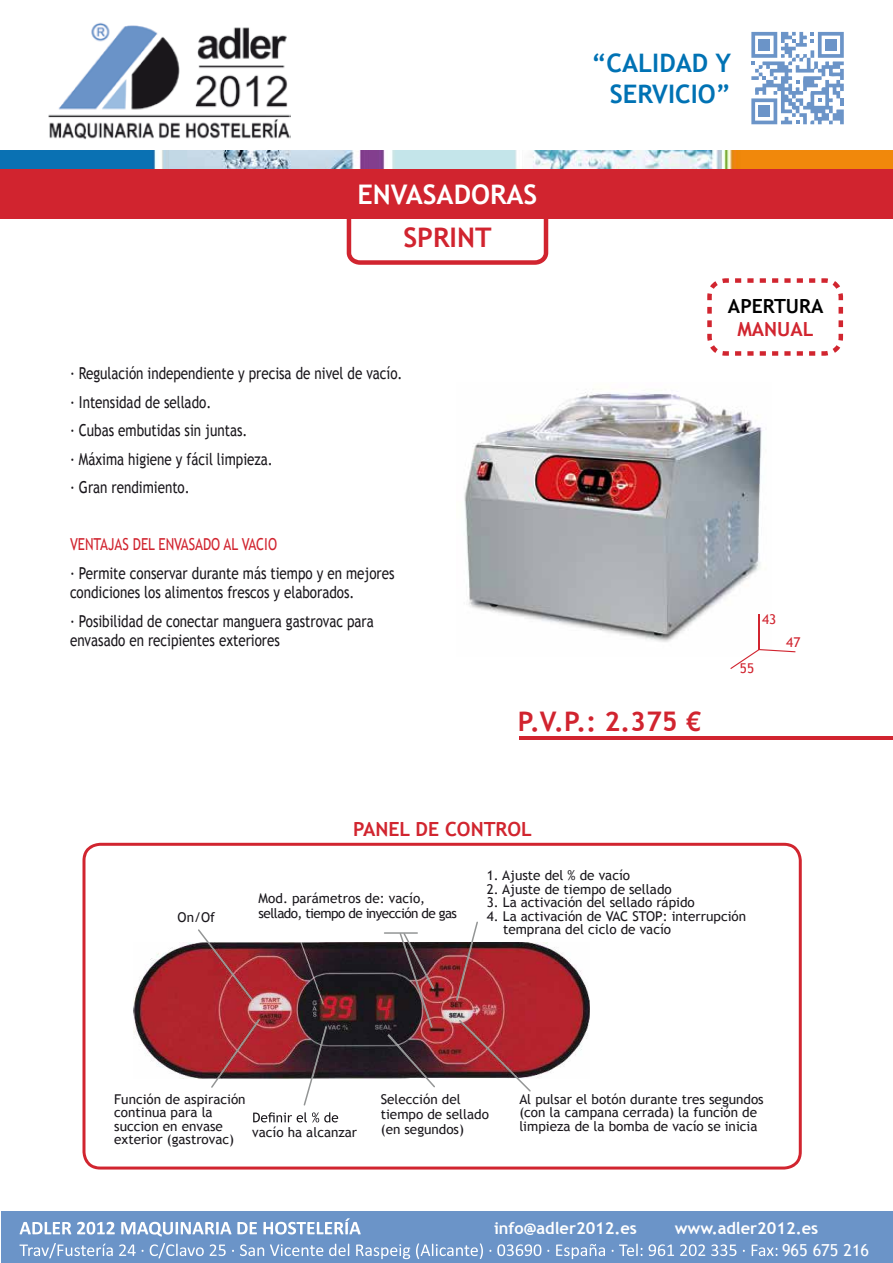
<style>
.page{position:relative;width:893px;height:1263px;background:#fff}
.page>*{position:absolute;margin:0;border:0;box-sizing:border-box;transform-origin:0 0}
.t1{font:700 27px "Trebuchet MS";color:#d1242f}
.t2{font:700 27px "Trebuchet MS";color:#fff}
.t3{font:700 25.5px/30.6px "Trebuchet MS";color:#0072b4;text-align:right}
.t4{font:700 19.5px "Trebuchet MS";color:#d1252f}
.t5{font:700 19.5px "Trebuchet MS";color:#000}
.t6{font:16.5px/28.5px "Trebuchet MS";color:#1a171c;scale:.81 1}
.t7{font:700 16.5px "Trebuchet MS";color:#fff}
.t8{font:16.5px "Trebuchet MS";color:#d1242f;scale:.81 1}
.t9{font:16.5px "Trebuchet MS";color:#fff}
.t10{font:13.5px/13.5px "Trebuchet MS";color:#1a171c}
.t11{font:13.5px "Trebuchet MS";letter-spacing:-.04em;color:#1a171c}
.t12{font:13.5px "Trebuchet MS";color:#d1242f}
</style>
<div class="page">
<img style="left:464px;top:392px;width:298px;height:250px">
<svg style="left:347px;top:218px;width:201px;height:47px"></svg>
<div style="left:0;top:169px;width:893px;height:49px;background:#d1242f"></div>
<img style="left:1px;top:151px;width:892px;height:18px">
<div style="left:1px;top:1212px;width:892px;height:51px;background:#6b94c8"></div>
<svg style="left:20px;top:1222px;width:51px;height:12px"></svg>
<svg style="left:77px;top:1222px;width:38px;height:12px"></svg>
<svg style="left:121px;top:1222px;width:110px;height:14px"></svg>
<svg style="left:237px;top:1222px;width:20px;height:12px"></svg>
<svg style="left:263px;top:1218px;width:98px;height:16px"></svg>
<svg style="left:19px;top:1243px;width:94px;height:15px"></svg>
<svg style="left:119px;top:1244px;width:17px;height:12px"></svg>
<svg style="left:150px;top:1243px;width:54px;height:15px"></svg>
<svg style="left:210px;top:1244px;width:16px;height:12px"></svg>
<svg style="left:240px;top:1244px;width:24px;height:12px"></svg>
<svg style="left:270px;top:1244px;width:53px;height:12px"></svg>
<svg style="left:329px;top:1244px;width:20px;height:12px"></svg>
<svg style="left:356px;top:1244px;width:54px;height:15px"></svg>
<svg style="left:416px;top:1243px;width:67px;height:16px"></svg>
<svg style="left:497px;top:1244px;width:44px;height:12px"></svg>
<svg style="left:556px;top:1244px;width:49px;height:15px"></svg>
<svg style="left:612px;top:1244px;width:30px;height:12px"></svg>
<svg style="left:649px;top:1244px;width:25px;height:12px"></svg>
<svg style="left:680px;top:1244px;width:25px;height:12px"></svg>
<svg style="left:711px;top:1244px;width:25px;height:12px"></svg>
<svg style="left:752px;top:1244px;width:25px;height:12px"></svg>
<img style="left:48px;top:22px;width:243px;height:118px">
<svg style="left:751px;top:32px;width:93px;height:92px"></svg>
<hr style="left:758px;top:614px;width:2px;height:36px;background:#d1242f">
<svg style="left:730px;top:649px;width:65px;height:20px"></svg>
<svg style="left:82px;top:843px;width:720px;height:326px"></svg>
<svg style="left:198px;top:929px;width:54px;height:70px"></svg>
<svg style="left:399px;top:933px;width:35px;height:94px;background:#5e3f44"></svg>
<svg style="left:456px;top:921px;width:22px;height:79px"></svg>
<svg style="left:459px;top:1020px;width:72px;height:71px"></svg>
<svg style="left:387px;top:1035px;width:48px;height:52px"></svg>
<svg style="left:304px;top:1026px;width:23px;height:79px"></svg>
<svg style="left:211px;top:1019px;width:48px;height:69px;background:#ad484f"></svg>
<hr style="left:384px;top:932px;width:34px;height:2px;background:#939595">
<hr style="left:519px;top:736px;width:374px;height:3px;background:#d1242f">
<svg style="left:707px;top:278px;width:136px;height:78px"></svg>
<h1 class="t2" style="left:358px;top:177px;width:181px">ENVASADORAS</h1>
<h1 class="t1" style="left:403px;top:221px;width:90px">SPRINT</h1>
<p class="t6" style="left:70px;top:359px;width:412px">· Regulación independiente y precisa de nivel de vacío. · Intensidad de sellado.<br>· Cubas embutidas sin juntas.<br>· Máxima higiene y fácil limpieza.<br>· Gran rendimiento.</p>
<p class="t8" style="left:70px;top:535px;width:257px">VENTAJAS DEL ENVASADO AL VACIO</p>
<p class="t6" style="left:70px;top:563px;width:402px;line-height:19.5px">· Permite conservar durante más tiempo y en mejores condiciones los alimentos frescos y elaborados.</p>
<p class="t6" style="left:70px;top:611px;width:377px;line-height:19.5px">· Posibilidad de conectar manguera gastrovac para envasado en recipientes exteriores</p>
<h2 class="t3" style="left:591px;top:48px;width:141px">“CALIDAD Y<br>SERVICIO”</h2>
<h3 class="t5" style="left:728px;top:294px;width:97px">APERTURA</h3>
<h3 class="t4" style="left:737px;top:317px;width:78px">MANUAL</h3>
<p class="t12" style="left:762px;top:612px;width:16px">43</p>
<p class="t12" style="left:740px;top:660px;width:16px">55</p>
<p class="t12" style="left:786px;top:635px;width:16px">47</p>
<h1 class="t1" style="left:518px;top:704px;width:185px">P.V.P.: 2.375 €</h1>
<h3 class="t4" style="left:353px;top:816px;width:180px">PANEL DE CONTROL</h3>
<p class="t10" style="left:487px;top:869px;width:145px">1. Ajuste del % de vacío</p>
<p class="t10" style="left:487px;top:882px;width:187px">2. Ajuste de tiempo de sellado</p>
<p class="t10" style="left:487px;top:896px;width:210px">3. La activación del sellado rápido</p>
<p class="t10" style="left:503px;top:909px;width:245px;text-indent:-16px">4. La activación de VAC STOP: interrupción temprana del ciclo de vacío</p>
<p class="t10" style="left:259px;top:891px;width:168px">Mod. parámetros de: vacío,</p>
<p class="t10" style="left:178px;top:911px;width:39px">On/Of</p>
<p class="t11" style="left:259px;top:905px;width:200px">sellado, tiempo de inyección de gas</p>
<p class="t10" style="left:114px;top:1092px;width:133px">Función de aspiración continua para la succion en envase exterior (gastrovac)</p>
<p class="t10" style="left:252px;top:1126px;width:107px">vacío ha alcanzar</p>
<p class="t10" style="left:381px;top:1091px;width:110px;line-height:15px">Selección del tiempo de sellado (en segundos)</p>
<p class="t10" style="left:519px;top:1092px;width:246px">Al pulsar el botón durante tres segundos (con la campana cerrada) la función de limpieza de la bomba de vacío se inicia</p>
<p class="t7" style="left:494px;top:1217px;width:144px">info@adler2012.es</p>
<p class="t7" style="left:675px;top:1217px;width:145px">www.adler2012.es</p>
<p class="t9" style="left:782px;top:1240px;width:89px">965 675 216</p>
</div>
